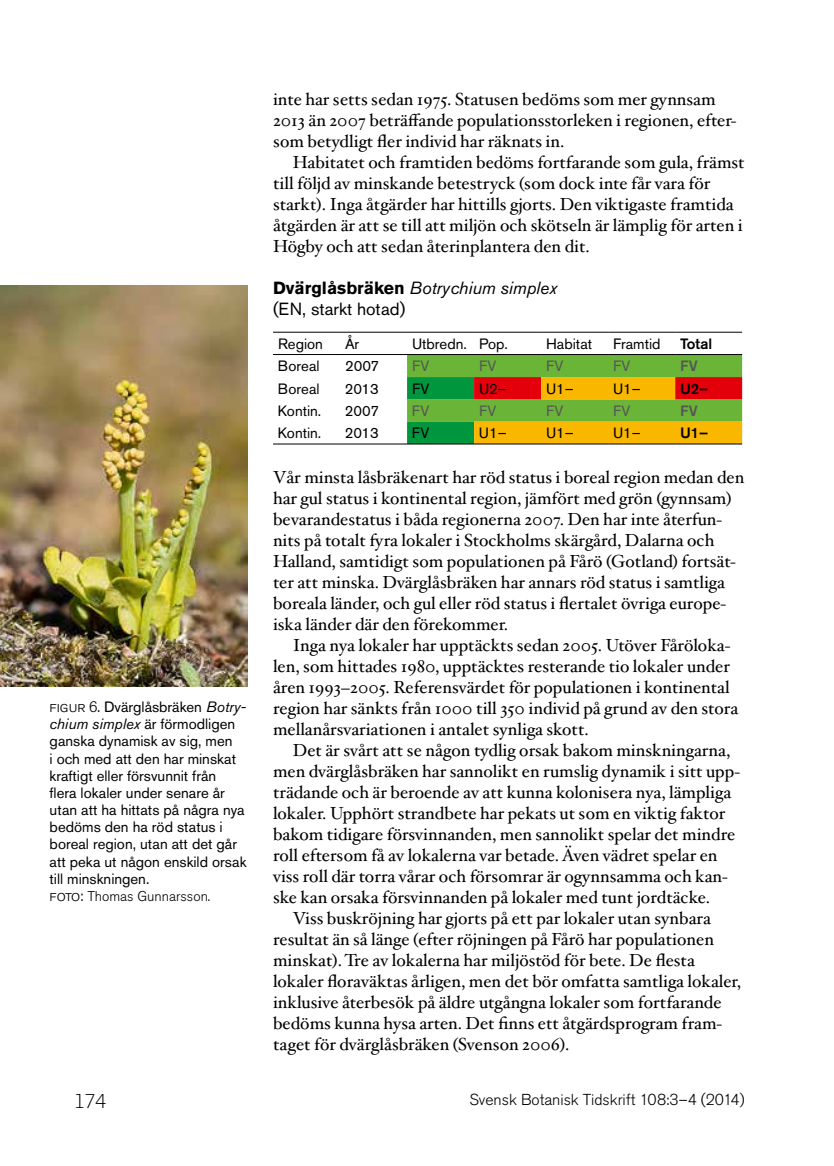
<style>
.page{position:relative;width:834px;height:1166px;background:#fff}
.page>*{position:absolute;margin:0;border:0;box-sizing:border-box;transform-origin:0 0}
.t1{font:300 21px "Massif Pro";color:#000}
.t2{font:17.5px/21px "Hoefler Txt";color:#000}
.t3{font:italic 17.5px/21px "Akzidenz Grotesk Std";color:#000}
.t4{font:300 15.75px "Akzidenz Grotesk Std";color:#000}
.t5{font:14.88px/17.2px "Akzidenz Grotesk Std";color:#000}
.t6{font:14.88px "Akzidenz Grotesk Std";letter-spacing:.02em;color:#565655}
.t7{font:500 14.88px "Akzidenz Grotesk Std";color:#000}
.t8{font:500 14.88px "Akzidenz Grotesk Std";color:#565655}
.t9{font:300 14px "Akzidenz Grotesk Std";color:#000}
.s1{font-weight:300;font-size:15.75px}
.s2{font-style:italic}
.s3{font-size:15.75px}
.s4{font-weight:700;font-style:normal}
.s5{font-style:normal}
</style>
<div class="page">
<svg style="left:407px;top:355px;width:335px;height:89px;background:#969f23"></svg>
<hr style="left:273px;top:444px;width:67px;height:1px;background:#000">
<hr style="left:340px;top:444px;width:67px;height:1px;background:#000">
<hr style="left:407px;top:444px;width:67px;height:1px;background:#000">
<hr style="left:474px;top:444px;width:67px;height:1px;background:#000">
<hr style="left:541px;top:444px;width:67px;height:1px;background:#000">
<hr style="left:608px;top:444px;width:67px;height:1px;background:#000">
<hr style="left:675px;top:444px;width:67px;height:1px;background:#000">
<hr style="left:273px;top:332px;width:67px;height:1px;background:#000">
<hr style="left:340px;top:332px;width:67px;height:1px;background:#000">
<hr style="left:407px;top:332px;width:67px;height:1px;background:#000">
<hr style="left:474px;top:332px;width:67px;height:1px;background:#000">
<hr style="left:541px;top:332px;width:67px;height:1px;background:#000">
<hr style="left:608px;top:332px;width:67px;height:1px;background:#000">
<hr style="left:675px;top:332px;width:67px;height:1px;background:#000">
<hr style="left:273px;top:354px;width:67px;height:1px;background:#000">
<hr style="left:340px;top:354px;width:67px;height:1px;background:#000">
<hr style="left:407px;top:354px;width:67px;height:1px;background:#000">
<hr style="left:474px;top:354px;width:67px;height:1px;background:#000">
<hr style="left:541px;top:354px;width:67px;height:1px;background:#000">
<hr style="left:608px;top:354px;width:67px;height:1px;background:#000">
<hr style="left:675px;top:354px;width:67px;height:1px;background:#000">
<img style="left:0;top:285px;width:248px;height:401px">
<p class="t5" style="left:50px;top:698px;width:198px"><span class="s1">figur 6.</span> Dvärglåsbräken <span class="s2">Botry&shy;chium simplex</span> är förmodligen ganska dynamisk av sig, men<br>i och med att den har minskat kraftigt eller försvunnit från flera lokaler under senare år utan att ha hittats på några nya bedöms den ha röd status i boreal region, utan att det går att peka ut någon enskild orsak till minskningen.</p>
<p class="t9" style="left:50px;top:888px;width:162px"><span class="s3">foto:</span> Thomas Gunnarsson.</p>
<p class="t2" style="left:273px;top:88px;width:465px">inte har setts sedan 1975. Statusen bedöms som mer gynnsam<br>2013 än 2007 beträffande populationsstorleken i regionen, efter&shy;som betydligt fler individ har räknats in.</p>
<p class="t2" style="left:273px;top:151px;width:473px;text-indent:20px">Habitatet och framtiden bedöms fortfarande som gula, främst till följd av minskande betestryck (som dock inte får vara för starkt). Inga åtgärder har hittills gjorts. Den viktigaste framtida åtgärden är att se till att miljön och skötseln är lämplig för arten i Högby och att sedan återinplantera den dit.</p>
<p class="t3" style="left:273px;top:277px;width:285px"><span class="s4">Dvärglåsbräken</span> Botrychium simplex <span class="s5">(EN, starkt hotad)</span></p>
<p class="t5" style="left:278px;top:335px;width:46px">Region</p>
<p class="t5" style="left:345px;top:335px;width:16px">År</p>
<p class="t5" style="left:412px;top:335px;width:97px">Utbredn. Pop.</p>
<p class="t5" style="left:546px;top:335px;width:48px">Habitat</p>
<p class="t5" style="left:613px;top:335px;width:49px">Framtid</p>
<p class="t7" style="left:680px;top:335px;width:34px">Total</p>
<p class="t5" style="left:278px;top:358px;width:43px">Boreal</p>
<p class="t5" style="left:345px;top:358px;width:36px">2007</p>
<p class="t6" style="left:412px;top:357px;width:19px">FV</p>
<p class="t6" style="left:479px;top:357px;width:19px">FV</p>
<p class="t6" style="left:546px;top:357px;width:19px">FV</p>
<p class="t6" style="left:613px;top:357px;width:19px">FV</p>
<p class="t8" style="left:680px;top:357px;width:19px">FV</p>
<p class="t5" style="left:278px;top:380px;width:43px">Boreal</p>
<p class="t5" style="left:345px;top:380px;width:35px">2013</p>
<p class="t5" style="left:412px;top:380px;width:19px">FV</p>
<p class="t5" style="left:479px;top:380px;width:29px">U2–</p>
<p class="t5" style="left:546px;top:380px;width:29px">U1–</p>
<p class="t5" style="left:613px;top:380px;width:29px">U1–</p>
<p class="t7" style="left:680px;top:379px;width:30px">U2–</p>
<p class="t5" style="left:278px;top:402px;width:45px">Kontin.</p>
<p class="t5" style="left:345px;top:402px;width:36px">2007</p>
<p class="t6" style="left:412px;top:402px;width:19px">FV</p>
<p class="t6" style="left:479px;top:402px;width:19px">FV</p>
<p class="t6" style="left:546px;top:402px;width:19px">FV</p>
<p class="t6" style="left:613px;top:402px;width:19px">FV</p>
<p class="t8" style="left:680px;top:402px;width:19px">FV</p>
<p class="t5" style="left:278px;top:424px;width:45px">Kontin.</p>
<p class="t5" style="left:345px;top:424px;width:35px">2013</p>
<p class="t5" style="left:412px;top:424px;width:19px">FV</p>
<p class="t5" style="left:479px;top:424px;width:29px">U1–</p>
<p class="t5" style="left:546px;top:424px;width:29px">U1–</p>
<p class="t5" style="left:613px;top:424px;width:29px">U1–</p>
<p class="t7" style="left:680px;top:424px;width:30px">U1–</p>
<p class="t2" style="left:273px;top:466px;width:472px">Vår minsta låsbräkenart har röd status i boreal region medan den har gul status i kontinental region, jämfört med grön (gynnsam) bevarandestatus i båda regionerna 2007. Den har inte återfun&shy;nits på totalt fyra lokaler i Stockholms skärgård, Dalarna och Halland, samtidigt som populationen på Fårö (Gotland) fortsät&shy;ter att minska. Dvärglåsbräken har annars röd status i samtliga boreala länder, och gul eller röd status i flertalet övriga europe&shy;iska länder där den förekommer.</p>
<p class="t2" style="left:273px;top:634px;width:466px;text-indent:20px">Inga nya lokaler har upptäckts sedan 2005. Utöver Fåröloka&shy;len, som hittades 1980, upptäcktes resterande tio lokaler under åren 1993–2005. Referensvärdet för populationen i kontinental region har sänkts från 1000 till 350 individ på grund av den stora mellanårsvariationen i antalet synliga skott.</p>
<p class="t2" style="left:293px;top:739px;width:439px">Det är svårt att se någon tydlig orsak bakom minskningarna,</p>
<p class="t2" style="left:273px;top:760px;width:468px">men dvärglåsbräken har sannolikt en rumslig dynamik i sitt upp-</p>
<p class="t2" style="left:273px;top:781px;width:459px">trädande och är beroende av att kunna kolonisera nya, lämpliga</p>
<p class="t2" style="left:273px;top:802px;width:453px">lokaler. Upphört strandbete har pekats ut som en viktig faktor</p>
<p class="t2" style="left:273px;top:823px;width:464px">bakom tidigare försvinnanden, men sannolikt spelar det mindre</p>
<p class="t2" style="left:273px;top:844px;width:446px">roll eftersom få av lokalerna var betade. Även vädret spelar en</p>
<p class="t2" style="left:273px;top:865px;width:456px">viss roll där torra vårar och försomrar är ogynnsamma och kan-</p>
<p class="t2" style="left:273px;top:886px;width:438px">ske kan orsaka försvinnanden på lokaler med tunt jordtäcke.</p>
<p class="t2" style="left:293px;top:907px;width:419px">Viss buskröjning har gjorts på ett par lokaler utan synbara</p>
<p class="t2" style="left:273px;top:928px;width:442px">resultat än så länge (efter röjningen på Fårö har populationen</p>
<p class="t2" style="left:273px;top:949px;width:423px">minskat). Tre av lokalerna har miljöstöd för bete. De flesta</p>
<p class="t2" style="left:273px;top:970px;width:469px">lokaler floraväktas årligen, men det bör omfatta samtliga lokaler,</p>
<p class="t2" style="left:273px;top:991px;width:450px">inklusive återbesök på äldre utgångna lokaler som fortfarande</p>
<p class="t2" style="left:273px;top:1012px;width:450px">bedöms kunna hysa arten. Det finns ett åtgärdsprogram fram-</p>
<p class="t2" style="left:273px;top:1033px;width:298px">taget för dvärglåsbräken (Svenson 2006).</p>
<p class="t1" style="left:74px;top:1087px;width:33px">174</p>
<p class="t4" style="left:469px;top:1090px;width:277px">Svensk Botanisk Tidskrift 108:3–4 (2014)</p>
</div>
